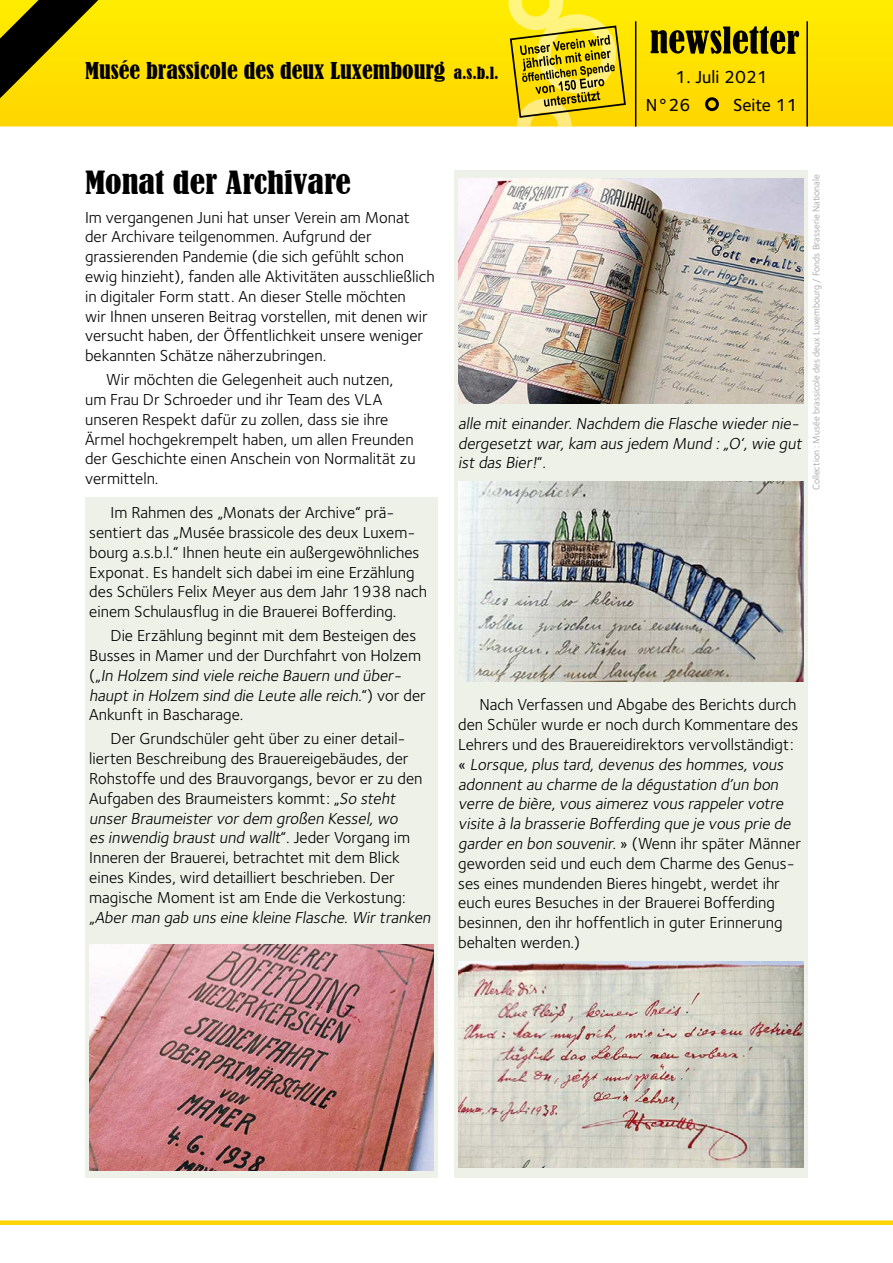
<style>
.page{position:relative;width:893px;height:1263px;background:#fff}
.page>*{position:absolute;margin:0;border:0;box-sizing:border-box;transform-origin:0 0}
.t1{font:condensed 30px "Bernard";color:#000;scale:1.15 1}
.t2{font:condensed 21.75px "Bernard";color:#000;scale:1.1 1}
.t3{font:18px/28.5px "Foundry Sterling Medium CE";color:#000}
.t4{font:16.5px/19.8px "Foundry Sterling Book CE";color:#000}
.t5{font:italic 16.5px/19.8px "Foundry Sterling Book CE";color:#000}
.t6{font:9.75px "Foundry Sterling Book CE";color:#9c9e9f}
.s1{font-size:15.75px;color:#ffd400}
.s2{font-style:italic}
.s3{font-style:normal}
</style>
<div class="page">
<svg style="left:119px;top:0;width:774px;height:126px;background:#fee000"></svg>
<svg style="left:651px;top:26px;width:148px;height:28px;background:#7d7000"></svg>
<div style="left:707px;top:99px;width:10px;height:11px;background:#ffd400;border-radius:50%"></div>
<div style="left:705px;top:97px;width:14px;height:14px;border:3px solid #000;border-radius:50%"></div>
<div style="left:0;top:1220px;width:893px;height:5px;background:#ffd400"></div>
<hr style="left:806px;top:21px;width:2px;height:105px;background:#000">
<svg style="left:0;top:0;width:119px;height:127px;background:#b9a200"></svg>
<svg style="left:508px;top:0;width:129px;height:126px;background:#dbc41e"></svg>
<div style="left:85px;top:497px;width:352px;height:681px;background:#edf1e7"></div>
<div style="left:454px;top:170px;width:354px;height:1008px;background:#edf1e7"></div>
<img style="left:89px;top:945px;width:344px;height:225px">
<img style="left:458px;top:482px;width:346px;height:199px">
<img style="left:458px;top:179px;width:346px;height:225px">
<img style="left:458px;top:961px;width:346px;height:206px">
<h2 class="t2" style="left:85px;top:58px;width:378px">Musée brassicole des deux Luxembourg <span class="s1">a.s.b.l.</span></h2>
<p class="t3" style="left:646px;top:63px;width:124px;text-indent:30px">1. Juli 2021<br>N°26</p>
<p class="t3" style="left:733px;top:91px;width:66px">Seite 11</p>
<p class="t1" style="left:85px;top:165px;width:233px">Monat der Archivare</p>
<p class="t4" style="left:85px;top:207px;width:351px">Im vergangenen Juni hat unser Verein am Monat der Archivare teilgenommen. Aufgrund der grassierenden Pandemie (die sich gefühlt schon ewig hinzieht), fanden alle Aktivitäten ausschließlich in digitaler Form statt. An dieser Stelle möchten<br>wir Ihnen unseren Beitrag vorstellen, mit denen wir versucht haben, der Öffentlichkeit unsere weniger bekannten Schätze näherzubringen.</p>
<p class="t4" style="left:85px;top:370px;width:332px;text-indent:21px">Wir möchten die Gelegenheit auch nutzen, um Frau Dr Schroeder und ihr Team des VLA unseren Respekt dafür zu zollen, dass sie ihre Ärmel hochgekrempelt haben, um allen Freunden der Geschichte einen Anschein von Normalität zu vermitteln.</p>
<p class="t4" style="left:89px;top:503px;width:339px;text-indent:21px">Im Rahmen des „Monats der Archive“ prä&shy;sentiert das „Musée brassicole des deux Luxem&shy;bourg a.s.b.l.“ Ihnen heute ein außergewöhnliches Exponat. Es handelt sich dabei im eine Erzählung des Schülers Felix Meyer aus dem Jahr 1938 nach einem Schulausflug in die Brauerei Bofferding.</p>
<p class="t4" style="left:89px;top:626px;width:338px;text-indent:21px">Die Erzählung beginnt mit dem Besteigen des Busses in Mamer und der Durchfahrt von Holzem ( „ <span class="s2">In Holzem sind viele reiche Bauern und über&shy;haupt in Holzem sind die Leute alle reich.</span>“ ) v o r d e r Ankunft in Bascharage.</p>
<p class="t4" style="left:89px;top:729px;width:346px;text-indent:21px">Der Grundschüler geht über zu einer detail&shy;lierten Beschreibung des Brauereigebäudes, der Rohstoffe und des Brauvorgangs, bevor er zu den Aufgaben des Braumeisters kommt: „<span class="s2">So steht unser Braumeister vor dem großen Kessel,wo<br>es inwendig braust und wallt</span>“ . J e d e r Vo rg a n g i m Inneren der Brauerei, betrachtet mit dem Blick eines Kindes, wird detailliert beschrieben. Der magische Moment ist am Ende die Verkostung: „<span class="s2">Aber man gab uns eine kleine Flasche.Wir tranken</span></p>
<p class="t5" style="left:458px;top:414px;width:348px">alle mit einander.Nachdem die Flasche wieder nie&shy;dergesetzt war,kam aus jedem Mund :„O‘,wie gut ist das Bier!<span class="s3">“ .</span></p>
<p class="t6" style="left:810px;top:490px;width:317px;rotate:-90deg">Collection : Musée brassicole des deux Luxembourg / Fonds Brasserie Nationale</p>
<p class="t4" style="left:458px;top:695px;width:344px;text-indent:21px">Nach Verfassen und Abgabe des Berichts durch den Schüler wurde er noch durch Kommentare des Lehrers und des Brauereidirektors vervollständigt: « <span class="s2">Lorsque,plus tard,devenus des hommes,vous adonnent au charme de la dégustation d’un bon verre de bière,vous aimerez vous rappeler votre visite à la brasserie Bofferding que je vous prie de garder en bon souvenir.</span>» (Wenn ihr später Männer geworden seid und euch dem Charme des Genus&shy;ses eines mundenden Bieres hingebt, werdet ihr euch eures Besuches in der Brauerei Bofferding besinnen, den ihr hoffentlich in guter Erinnerung behalten werden.)</p>
</div>
